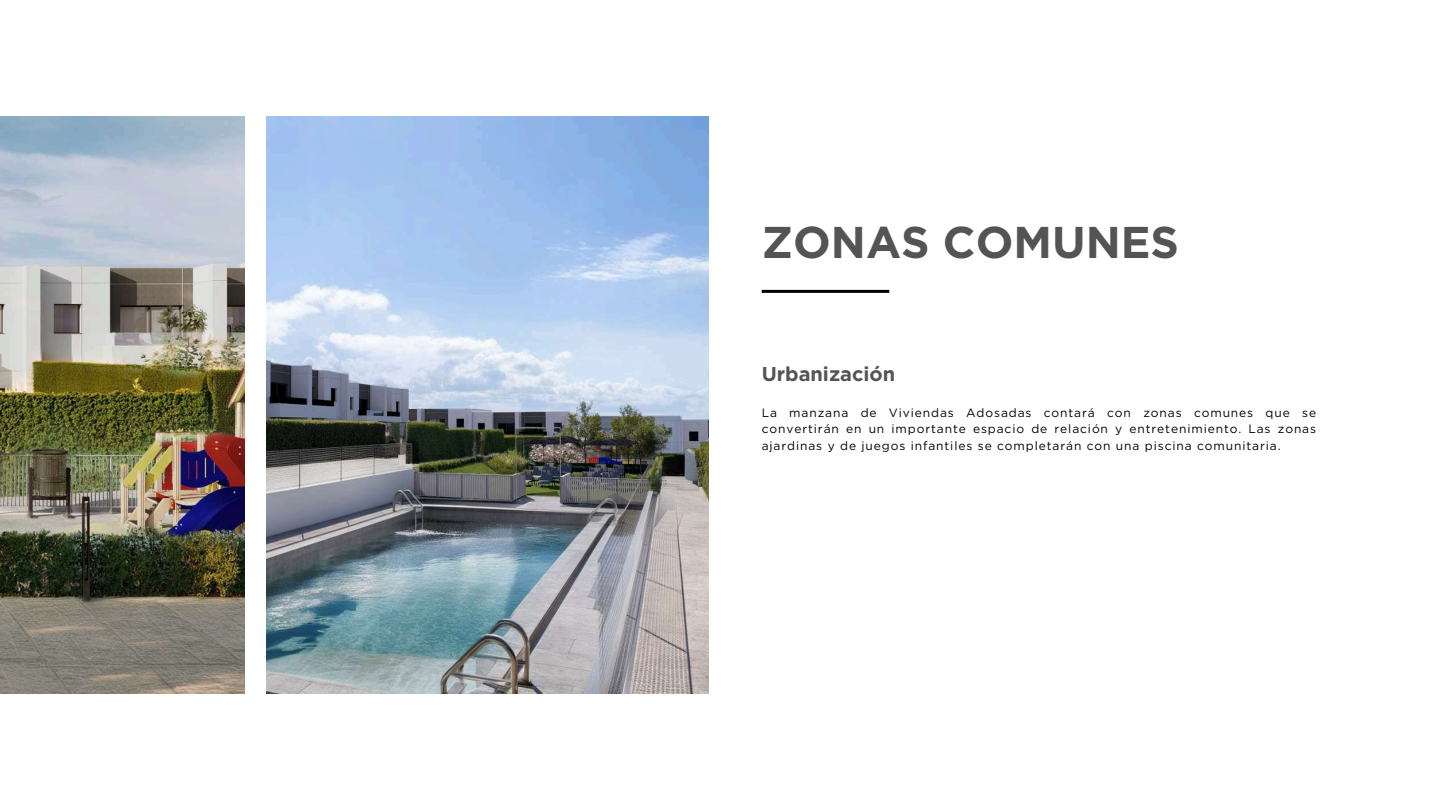
<style>
.page{position:relative;width:1440px;height:810px;background:#fff}
.page>*{position:absolute;margin:0;border:0;box-sizing:border-box;transform-origin:0 0}
.t1{font:700 44.4px "Gotham";color:#545454}
.t2{font:700 20px "Gotham";color:#545454}
.t3{font:12px/16.5px "Gotham";letter-spacing:.075em;color:#000;text-align:justify}
</style>
<div class="page">
<img style="left:266px;top:117px;width:443px;height:576px">
<img style="left:0;top:117px;width:244px;height:576px">
<hr style="left:762px;top:290px;width:127px;height:3px;background:#000">
<h1 class="t1" style="left:762px;top:215px;width:419px">ZONAS COMUNES</h1>
<h2 class="t2" style="left:762px;top:362px;width:135px">Urbanización</h2>
<p class="t3" style="left:762px;top:404px;width:556px">La manzana de Viviendas Adosadas contará con zonas comunes que se convertirán en un importante espacio de relación y entretenimiento. Las zonas ajardinas y de juegos infantiles se completarán con una piscina comunitaria.</p>
</div>
